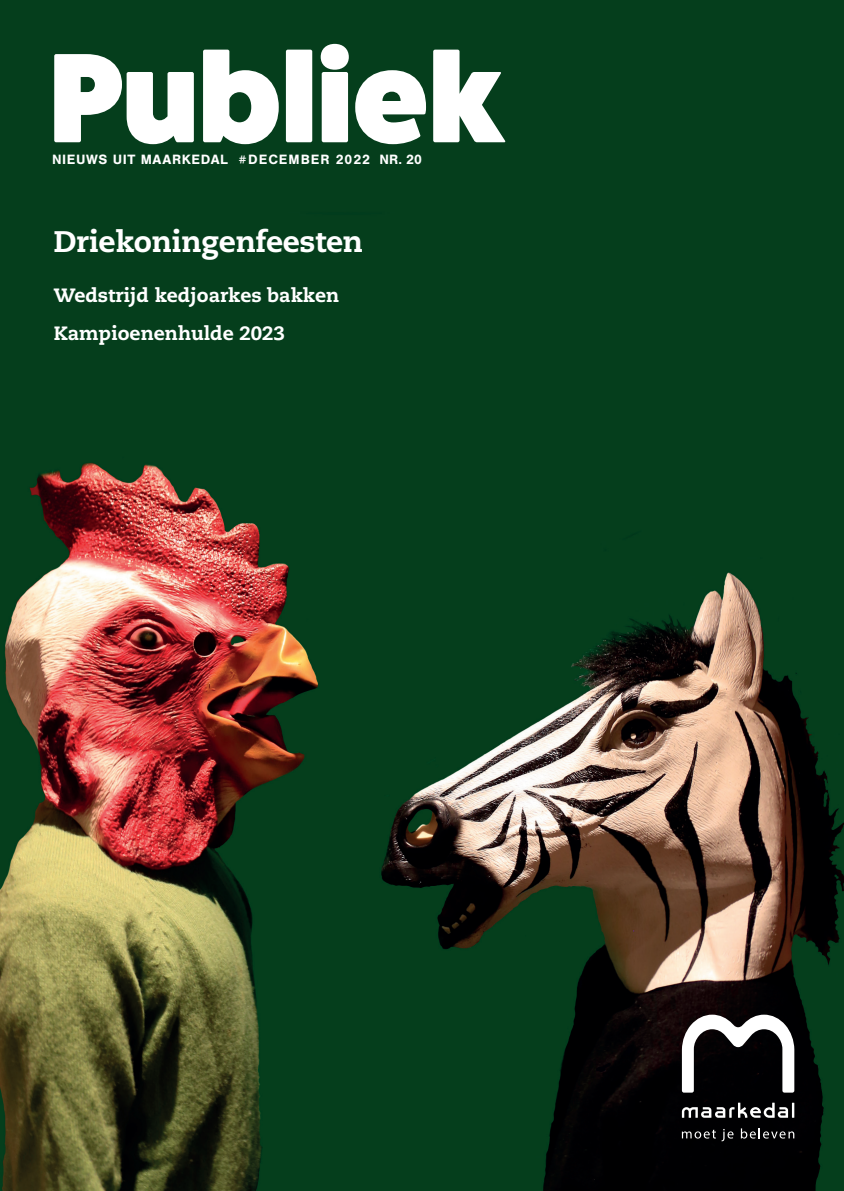
<style>
.page{position:relative;width:844px;height:1191px;background:#fff}
.page>*{position:absolute;margin:0;border:0;box-sizing:border-box;transform-origin:0 0}
.t1{font:800 29.75px "Caecilia LT Std";letter-spacing:-.01em;color:#fff}
.t2{font:800 19.25px/38.5px "Caecilia LT Std";color:#fff}
.t3{font:700 14px "Nimbus San";letter-spacing:.045em;color:#fff}
</style>
<div class="page">
<img style="left:0;top:0;width:843px;height:1191px">
<svg style="left:54px;top:44px;width:451px;height:100px"></svg>
<svg style="left:681px;top:1014px;width:113px;height:78px"></svg>
<svg style="left:681px;top:1102px;width:113px;height:15px"></svg>
<svg style="left:681px;top:1129px;width:34px;height:9px"></svg>
<svg style="left:721px;top:1128px;width:12px;height:13px"></svg>
<svg style="left:740px;top:1128px;width:54px;height:10px"></svg>
<p class="t3" style="left:52px;top:152px;width:371px">NIEUWS UIT MAARKEDAL #DECEMBER 2022 NR. 20</p>
<h1 class="t1" style="left:54px;top:223px;width:310px">Driekoningenfeesten</h1>
<p class="t2" style="left:54px;top:276px;width:287px">Wedstrijd kedjoarkes bakken<br>Kampioenenhulde 2023</p>
</div>
